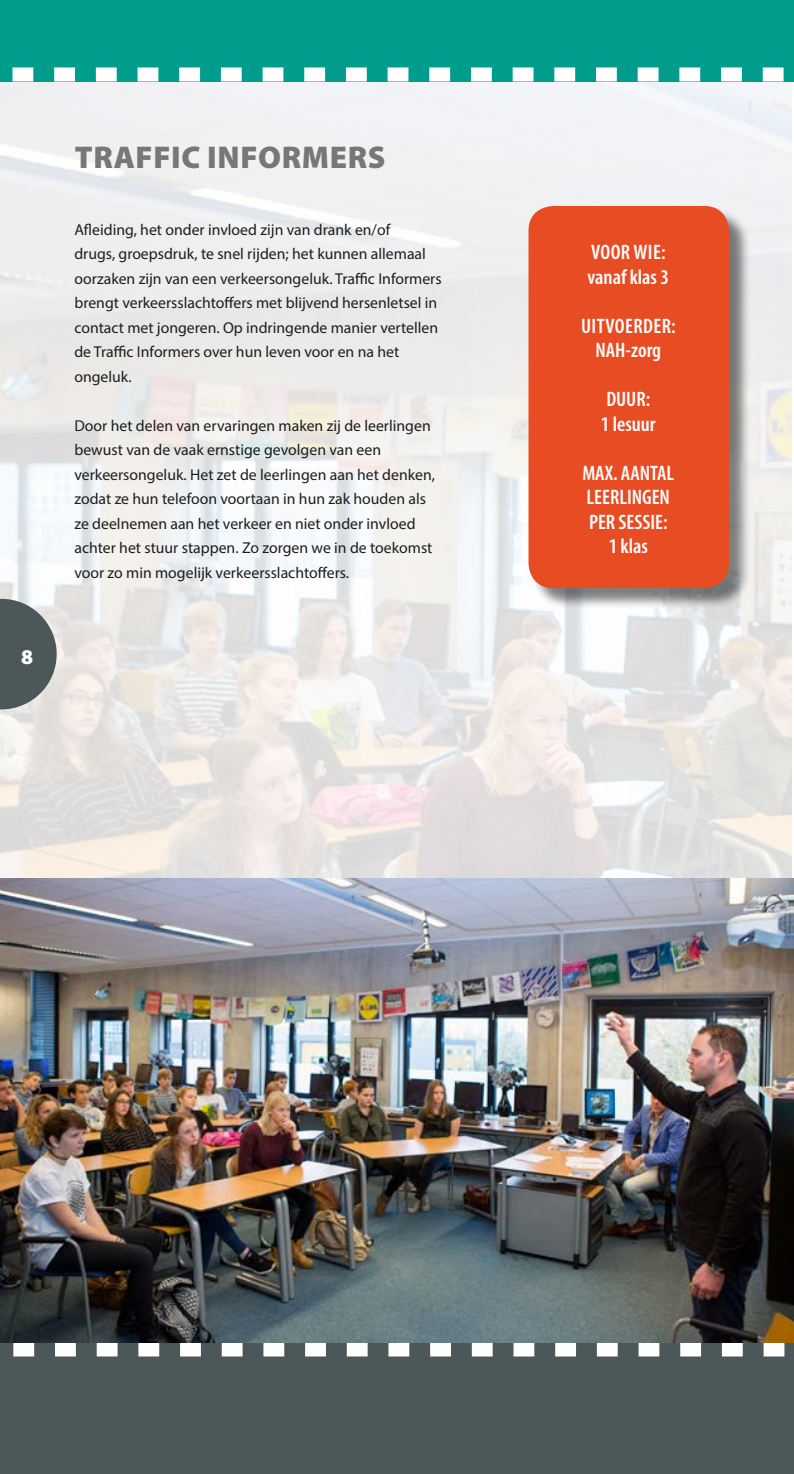
<style>
.page{position:relative;width:794px;height:1474px;background:#fff}
.page>*{position:absolute;margin:0;border:0;box-sizing:border-box;transform-origin:0 0}
.t1{font:900 31.5px "Myriad Pro";letter-spacing:.02em;color:#777}
.t2{font:600 condensed 21px/24.5px "Myriad Pro";color:#fff}
.t3{font:600 condensed 21px/24.5px "Myriad Pro";letter-spacing:.02em;color:#fff;text-align:center}
.t4{font:900 21px "Myriad Pro";color:#fff}
.t5{font:15.75px/24.5px "Myriad Pro";color:#1d1d1b}
</style>
<div class="page">
<svg style="left:0;top:0;width:794px;height:88px;background:#24aa9d"></svg>
<div style="left:0;top:1342px;width:794px;height:131px;background:#4c5759"></div>
<svg style="left:0;top:599px;width:57px;height:110px;background:#6d7576"></svg>
<img style="left:0;top:878px;width:794px;height:464px">
<div style="left:531px;top:208px;width:220px;height:402px;background:#000;opacity:.5"></div>
<div style="left:528px;top:206px;width:201px;height:382px;background:#e74c23;border-radius:25px"></div>
<h2 class="t4" style="left:21px;top:642px;width:14px">8</h2>
<h1 class="t1" style="left:75px;top:136px;width:312px">TRAFFIC INFORMERS</h1>
<p class="t5" style="left:74px;top:217px;width:369px">Afleiding, het onder invloed zijn van drank en/of<br>drugs, groepsdruk, te snel rijden; het kunnen allemaal oorzaken zijn van een verkeersongeluk. Traffic Informers brengt verkeersslachtoffers met blijvend hersenletsel in contact met jongeren. Op indringende manier vertellen de Traffic Informers over hun leven voor en na het ongeluk.</p>
<p class="t5" style="left:74px;top:413px;width:362px">Door het delen van ervaringen maken zij de leerlingen bewust van de vaak ernstige gevolgen van een verkeersongeluk. Het zet de leerlingen aan het denken, zodat ze hun telefoon voortaan in hun zak houden als ze deelnemen aan het verkeer en niet onder invloed achter het stuur stappen. Zo zorgen we in de toekomst voor zo min mogelijk verkeersslachtoffers.</p>
<h2 class="t2" style="left:587px;top:239px;width:83px">VOOR WIE: vanaf klas 3</h2>
<h2 class="t3" style="left:581px;top:313px;width:96px">UITVOERDER:<br>NAH-zorg</h2>
<h2 class="t2" style="left:601px;top:386px;width:56px">DUUR:<br>1 lesuur</h2>
<h2 class="t2" style="left:582px;top:460px;width:93px;text-align:center">MAX. AANTAL<br>LEERLINGEN<br>PER SESSIE:<br>1 klas</h2>
</div>
